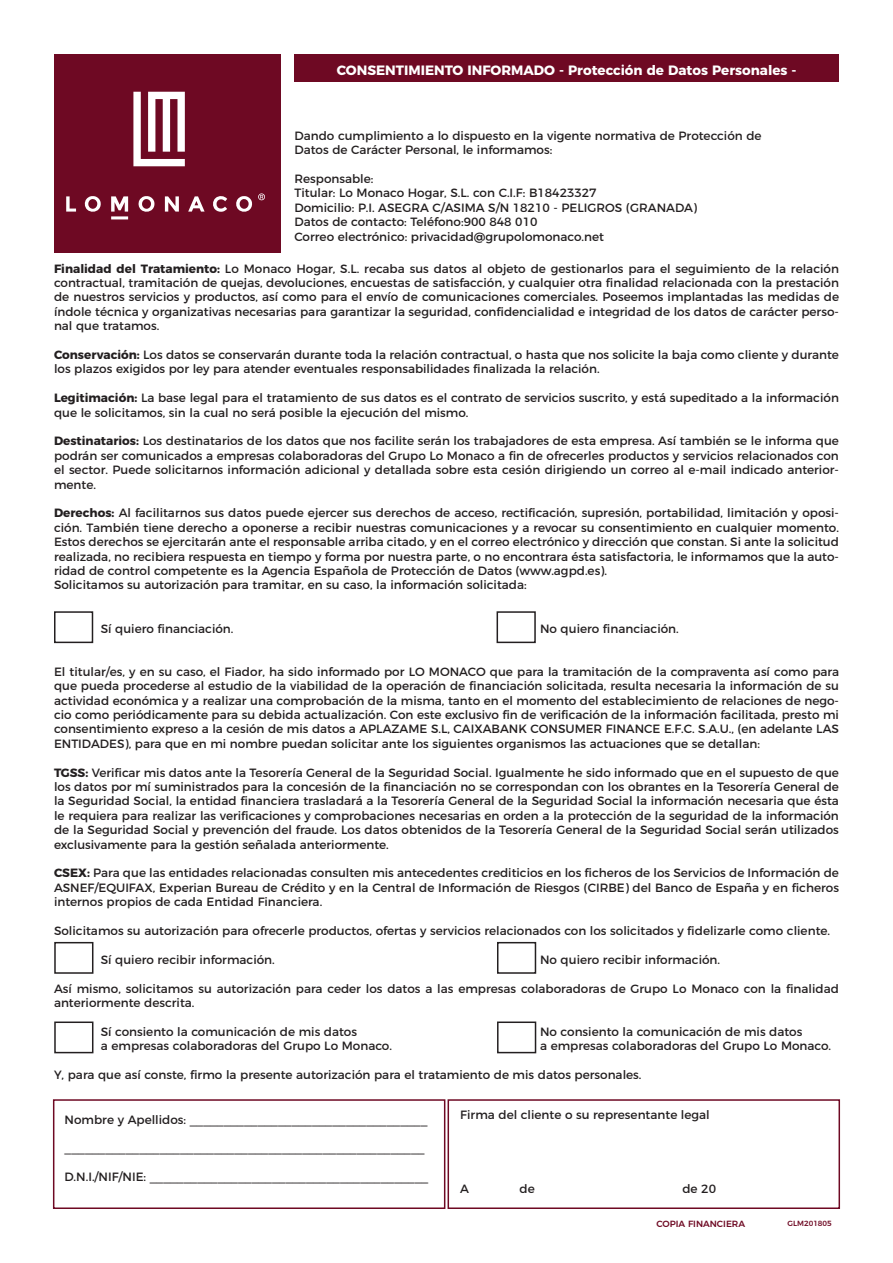
<style>
.page{position:relative;width:893px;height:1263px;background:#fff}
.page>*{position:absolute;margin:0;border:0;box-sizing:border-box;transform-origin:0 0}
.t1{font:700 13.5px "Montserrat";color:#fff}
.t2{font:12px/14.4px "Montserrat";color:#231f20;text-align:justify}
.t3{font:500 9px "Montserrat";color:#6e0923}
.t4{font:500 7.5px "Montserrat";color:#6e0923}
.s1{font-weight:700}
</style>
<div class="page">
<div style="left:53px;top:1099px;width:392px;height:110px;border:2px solid #6e0923"></div>
<div style="left:294px;top:54px;width:545px;height:27px;background:#6e0923"></div>
<div style="left:54px;top:55px;width:227px;height:198px;background:#6e0923"></div>
<svg style="left:66px;top:92px;width:199px;height:127px"></svg>
<div style="left:448px;top:1099px;width:392px;height:110px;border:2px solid #6e0923"></div>
<div style="left:54px;top:611px;width:39px;height:32px;border:2px solid #231f20"></div>
<div style="left:497px;top:611px;width:39px;height:32px;border:2px solid #231f20"></div>
<div style="left:54px;top:942px;width:39px;height:32px;border:2px solid #231f20"></div>
<div style="left:497px;top:942px;width:39px;height:32px;border:2px solid #231f20"></div>
<div style="left:54px;top:1021px;width:39px;height:32px;border:2px solid #231f20"></div>
<div style="left:497px;top:1021px;width:39px;height:32px;border:2px solid #231f20"></div>
<p class="t1" style="left:337px;top:59px;width:461px">CONSENTIMIENTO INFORMADO - Protección de Datos Personales -</p>
<p class="t2" style="left:294px;top:127px;width:469px">Dando cumplimiento a lo dispuesto en la vigente normativa de Protección de</p>
<p class="t2" style="left:294px;top:142px;width:259px">Datos de Carácter Personal, le informamos:</p>
<p class="t2" style="left:294px;top:171px;width:81px">Responsable:</p>
<p class="t2" style="left:294px;top:185px;width:304px">Titular: Lo Monaco Hogar, S.L. con C.I.F: B18423327</p>
<p class="t2" style="left:294px;top:199px;width:404px">Domicilio: P.I. ASEGRA C/ASIMA S/N 18210 - PELIGROS (GRANADA)</p>
<p class="t2" style="left:294px;top:214px;width:245px">Datos de contacto: Teléfono:900 848 010</p>
<p class="t2" style="left:294px;top:228px;width:311px">Correo electrónico: privacidad@grupolomonaco.net</p>
<p class="t2" style="left:54px;top:260px;width:786px"><span class="s1">Finalidad del Tratamiento:</span> Lo Monaco Hogar, S.L. recaba sus datos al objeto de gestionarlos para el seguimiento de la relación contractual, tramitación de quejas, devoluciones, encuestas de satisfacción, y cualquier otra finalidad relacionada con la prestación de nuestros servicios y productos, así como para el envío de comunicaciones comerciales. Poseemos implantadas las medidas de índole técnica y organizativas necesarias para garantizar la seguridad, confidencialidad e integridad de los datos de carácter perso&shy;nal que tratamos.</p>
<p class="t2" style="left:54px;top:347px;width:786px"><span class="s1">Conservación:</span> Los datos se conservarán durante toda la relación contractual, o hasta que nos solicite la baja como cliente y durante los plazos exigidos por ley para atender eventuales responsabilidades finalizada la relación.</p>
<p class="t2" style="left:54px;top:390px;width:786px"><span class="s1">Legitimación:</span> La base legal para el tratamiento de sus datos es el contrato de servicios suscrito, y está supeditado a la información que le solicitamos, sin la cual no será posible la ejecución del mismo.</p>
<p class="t2" style="left:54px;top:433px;width:786px"><span class="s1">Destinatarios:</span> Los destinatarios de los datos que nos facilite serán los trabajadores de esta empresa. Así también se le informa que podrán ser comunicados a empresas colaboradoras del Grupo Lo Monaco a fin de ofrecerles productos y servicios relacionados con el sector. Puede solicitarnos información adicional y detallada sobre esta cesión dirigiendo un correo al e-mail indicado anterior&shy;mente.</p>
<p class="t2" style="left:54px;top:505px;width:786px"><span class="s1">Derechos:</span> Al facilitarnos sus datos puede ejercer sus derechos de acceso, rectificación, supresión, portabilidad, limitación y oposi&shy;ción. También tiene derecho a oponerse a recibir nuestras comunicaciones y a revocar su consentimiento en cualquier momento.<br>Estos derechos se ejercitarán ante el responsable arriba citado, y en el correo electrónico y dirección que constan. Si ante la solicitud realizada, no recibiera respuesta en tiempo y forma por nuestra parte, o no encontrara ésta satisfactoria, le informamos que la auto&shy;ridad de control competente es la Agencia Española de Protección de Datos (www.agpd.es).</p>
<p class="t2" style="left:54px;top:577px;width:474px">Solicitamos su autorización para tramitar, en su caso, la información solicitada:</p>
<p class="t2" style="left:101px;top:620px;width:134px">Sí quiero financiación.</p>
<p class="t2" style="left:540px;top:620px;width:140px">No quiero financiación.</p>
<p class="t2" style="left:54px;top:663px;width:787px">El titular/es, y en su caso, el Fiador, ha sido informado por LO MONACO que para la tramitación de la compraventa así como para que pueda procederse al estudio de la viabilidad de la operación de financiación solicitada, resulta necesaria la información de su actividad económica y a realizar una comprobación de la misma, tanto en el momento del establecimiento de relaciones de nego&shy;cio como periódicamente para su debida actualización. Con este exclusivo fin de verificación de la información facilitada, presto mi consentimiento expreso a la cesión de mis datos a APLAZAME S.L, CAIXABANK CONSUMER FINANCE E.F.C. S.A.U., (en adelante LAS ENTIDADES), para que en mi nombre puedan solicitar ante los siguientes organismos las actuaciones que se detallan:</p>
<p class="t2" style="left:54px;top:764px;width:786px"><span class="s1">TGSS:</span> Verificar mis datos ante la Tesorería General de la Seguridad Social. Igualmente he sido informado que en el supuesto de que los datos por mí suministrados para la concesión de la financiación no se correspondan con los obrantes en la Tesorería General de la Seguridad Social, la entidad financiera trasladará a la Tesorería General de la Seguridad Social la información necesaria que ésta le requiera para realizar las verificaciones y comprobaciones necesarias en orden a la protección de la seguridad de la información de la Seguridad Social y prevención del fraude. Los datos obtenidos de la Tesorería General de la Seguridad Social serán utilizados exclusivamente para la gestión señalada anteriormente.</p>
<p class="t2" style="left:54px;top:865px;width:786px"><span class="s1">CSEX:</span> Para que las entidades relacionadas consulten mis antecedentes crediticios en los ficheros de los Servicios de Información de ASNEF/EQUIFAX, Experian Bureau de Crédito y en la Central de Información de Riesgos (CIRBE) del Banco de España y en ficheros internos propios de cada Entidad Financiera.</p>
<p class="t2" style="left:54px;top:923px;width:778px">Solicitamos su autorización para ofrecerle productos, ofertas y servicios relacionados con los solicitados y fidelizarle como cliente.</p>
<p class="t2" style="left:101px;top:951px;width:176px">Sí quiero recibir información.</p>
<p class="t2" style="left:540px;top:951px;width:182px">No quiero recibir información.</p>
<p class="t2" style="left:54px;top:980px;width:786px">Así mismo, solicitamos su autorización para ceder los datos a las empresas colaboradoras de Grupo Lo Monaco con la finalidad anteriormente descrita.</p>
<p class="t2" style="left:101px;top:1023px;width:258px">Sí consiento la comunicación de mis datos</p>
<p class="t2" style="left:540px;top:1023px;width:264px">No consiento la comunicación de mis datos</p>
<p class="t2" style="left:101px;top:1038px;width:293px">a empresas colaboradoras del Grupo Lo Monaco.</p>
<p class="t2" style="left:540px;top:1038px;width:293px">a empresas colaboradoras del Grupo Lo Monaco.</p>
<p class="t2" style="left:54px;top:1067px;width:589px">Y, para que así conste, firmo la presente autorización para el tratamiento de mis datos personales.</p>
<p class="t2" style="left:65px;top:1111px;width:364px">Nombre y Apellidos: ___________________________________</p>
<p class="t2" style="left:65px;top:1140px;width:361px">_____________________________________________________</p>
<p class="t2" style="left:65px;top:1169px;width:365px">D.N.I./NIF/NIE: _________________________________________</p>
<p class="t2" style="left:460px;top:1107px;width:251px">Firma del cliente o su representante legal</p>
<p class="t2" style="left:460px;top:1180px;width:10px">A</p>
<p class="t2" style="left:520px;top:1180px;width:17px">de</p>
<p class="t2" style="left:682px;top:1180px;width:35px">de 20</p>
<p class="t3" style="left:656px;top:1216px;width:90px">COPIA FINANCIERA</p>
<p class="t4" style="left:787px;top:1217px;width:46px">GLM201805</p>
</div>
